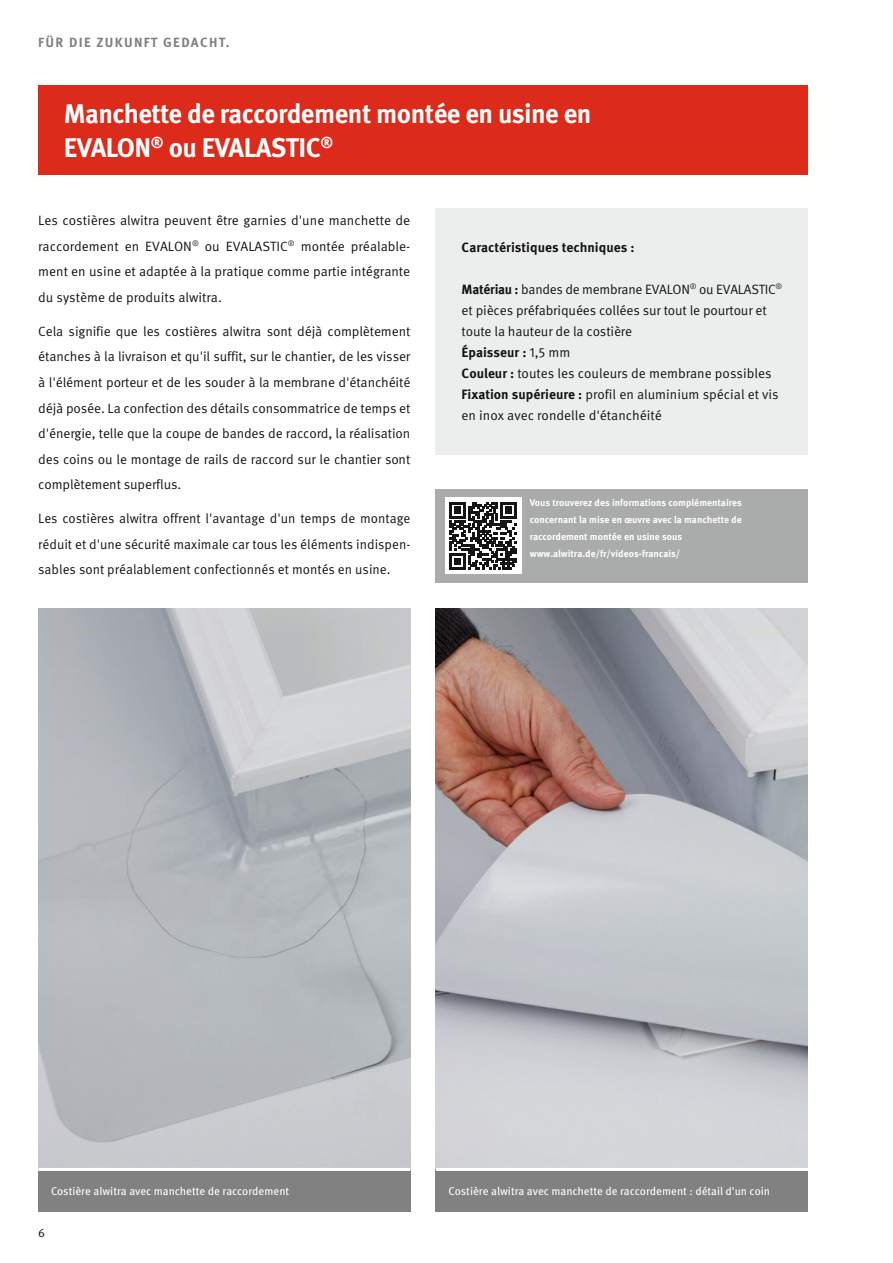
<style>
.page{position:relative;width:893px;height:1263px;background:#fff}
.page>*{position:absolute;margin:0;border:0;box-sizing:border-box;transform-origin:0 0}
.t1{font:700 27px/34px "Meta Pro";letter-spacing:-.02em;color:#fff}
.t2{font:13.5px/25.5px "Meta Pro";color:#131413;text-align:justify}
.t3{font:700 13.5px "Meta Pro";color:#131413}
.t4{font:700 13.35px "Meta Pro";letter-spacing:.1em;color:#818181}
.t5{font:12px "Meta Pro";color:#131413}
.t6{font:11.25px "Meta Pro";color:#fff}
.t7{font:700 9.75px/17px "Meta Pro";color:#fff}
.s1{font-weight:700}
</style>
<div class="page">
<div style="left:38px;top:85px;width:770px;height:89px;background:#dc2a1b"></div>
<img style="left:38px;top:608px;width:372px;height:560px">
<div style="left:38px;top:1169px;width:372px;height:43px;background:#818181"></div>
<hr style="left:38px;top:1168px;width:372px;height:3px;background:#fff">
<img style="left:436px;top:608px;width:372px;height:560px">
<div style="left:436px;top:1169px;width:372px;height:43px;background:#818181"></div>
<hr style="left:436px;top:1168px;width:372px;height:3px;background:#fff">
<div style="left:436px;top:208px;width:372px;height:247px;background:#eceded"></div>
<div style="left:436px;top:489px;width:372px;height:94px;background:#aaabab"></div>
<div style="left:445px;top:497px;width:76px;height:77px;background:#fff"></div>
<svg style="left:449px;top:502px;width:68px;height:67px"></svg>
<p class="t4" style="left:38px;top:34px;width:193px">FÜR DIE ZUKUNFT GEDACHT.</p>
<h1 class="t1" style="left:64px;top:98px;width:529px">Manchette de raccordement montée en usine en<br>EVALON<sup>®</sup> ou EVALASTIC<sup>®</sup></h1>
<p class="t2" style="left:38px;top:208px;width:374px">Les costières alwitra peuvent être garnies d'une manchette de raccordement en EVALON<sup>®</sup> ou EVALASTIC<sup>®</sup> montée préalable&shy;ment en usine et adaptée à la pratique comme partie intégrante du système de produits alwitra.</p>
<p class="t2" style="left:38px;top:319px;width:374px">Cela signifie que les costières alwitra sont déjà complètement étanches à la livraison et qu'il suffit, sur le chantier, de les visser à l'élément porteur et de les souder à la membrane d'étanchéité déjà posée. La confection des détails consommatrice de temps et d'énergie, telle que la coupe de bandes de raccord, la réalisation des coins ou le montage de rails de raccord sur le chantier sont complètement superflus.</p>
<p class="t2" style="left:38px;top:506px;width:374px">Les costières alwitra offrent l'avantage d'un temps de montage réduit et d'une sécurité maximale car tous les éléments indispen&shy;sables sont préalablement confectionnés et montés en usine.</p>
<p class="t3" style="left:462px;top:239px;width:174px">Caractéristiques techniques :</p>
<p class="t2" style="left:462px;top:279px;width:322px;line-height:21px;text-align:left"><span class="s1">Matériau :</span> bandes de membrane EVALON<sup>®</sup> ou EVALASTIC<sup>® </sup>et pièces préfabriquées collées sur tout le pourtour et toute la hauteur de la costière<br><span class="s1">Épaisseur :</span> 1,5 mm<br><span class="s1">Couleur :</span> toutes les couleurs de membrane possibles <span class="s1">Fixation supérieure :</span> profil en aluminium spécial et vis en inox avec rondelle d'étanchéité</p>
<p class="t7" style="left:530px;top:494px;width:214px">Vous trouverez des informations complémentaires concernant la mise en œuvre avec la manchette de raccordement montée en usine sous www.alwitra.de/fr/videos-francais/</p>
<p class="t6" style="left:51px;top:1184px;width:240px">Costière alwitra avec manchette de raccordement</p>
<p class="t6" style="left:449px;top:1184px;width:323px">Costière alwitra avec manchette de raccordement : détail d'un coin</p>
<p class="t5" style="left:38px;top:1225px;width:8px">6</p>
</div>
